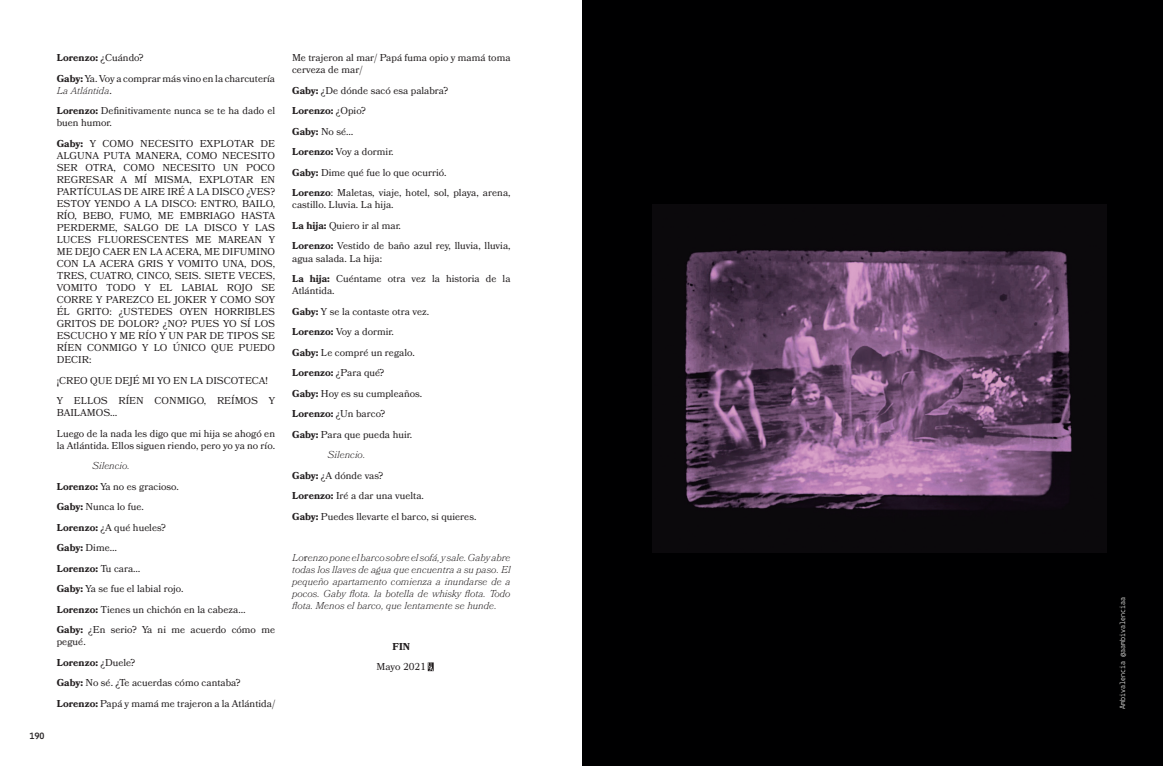
<style>
.page{position:relative;width:1163px;height:766px;background:#fff}
.page>*{position:absolute;margin:0;border:0;box-sizing:border-box;transform-origin:0 0}
.t1{font:10px/20.5px "Bookmania";color:#231f20}
.t2{font:italic 300 10px/12px "Bookmania";color:#231f20;text-align:justify}
.t3{font:700 10px "Lekton";color:#231f20}
.t4{font:700 10px "Bookmania";color:#231f20}
.t5{font:8px "Lekton";color:#fff}
.s1{font-weight:700}
.s2{font-weight:300;font-style:italic}
.s3{font-weight:400;font-style:normal}
</style>
<div class="page">
<div style="left:582px;top:0;width:580px;height:765px;background:#000001"></div>
<img style="left:652px;top:204px;width:454px;height:348px">
<svg style="left:427px;top:662px;width:6px;height:9px"></svg>
<p class="t3" style="left:29px;top:729px;width:17px">190</p>
<p class="t1" style="left:57px;top:48px;width:220px"><span class="s1">Lorenzo:</span> ¿Cuándo?<br><span class="s1">Gaby:</span> Ya. Voy a comprar más vino en la charcutería</p>
<p class="t1" style="left:57px;top:80px;width:220px"><span class="s2">La Atlántida</span>.<br><span class="s1">Lorenzo:</span> Definitivamente nunca se te ha dado el</p>
<p class="t1" style="left:57px;top:113px;width:220px">buen humor.<br><span class="s1">Gaby:</span> Y COMO NECESITO EXPLOTAR DE</p>
<p class="t1" style="left:57px;top:149px;width:220px;line-height:12px;text-align:justify">ALGUNA PUTA MANERA, COMO NECESITO SER OTRA, COMO NECESITO UN POCO REGRESAR A MÍ MISMA, EXPLOTAR EN PARTÍCULAS DE AIRE IRÉ A LA DISCO ¿VES?<br>ESTOY YENDO A LA DISCO: ENTRO, BAILO, RÍO, BEBO, FUMO, ME EMBRIAGO HASTA PERDERME, SALGO DE LA DISCO Y LAS LUCES FLUORESCENTES ME MAREAN Y ME DEJO CAER EN LA ACERA, ME DIFUMINO CON LA ACERA GRIS Y VOMITO UNA, DOS, TRES, CUATRO, CINCO, SEIS. SIETE VECES, VOMITO TODO Y EL LABIAL ROJO SE CORRE Y PAREZCO EL JOKER Y COMO SOY ÉL GRITO: ¿USTEDES OYEN HORRIBLES GRITOS DE DOLOR? ¿NO? PUES YO SÍ LOS ESCUCHO Y ME RÍO Y UN PAR DE TIPOS SE RÍEN CONMIGO Y LO ÚNICO QUE PUEDO DECIR:</p>
<p class="t1" style="left:57px;top:370px;width:220px">¡CREO QUE DEJÉ MI YO EN LA DISCOTECA!<br>Y ELLOS RÍEN CONMIGO, REÍMOS Y</p>
<p class="t1" style="left:57px;top:402px;width:220px">BAILAMOS…<br>Luego de la nada les digo que mi hija se ahogó en</p>
<p class="t1" style="left:57px;top:435px;width:220px">la Atlántida. Ellos siguen riendo, pero yo ya no río.</p>
<p class="t1" style="left:57px;top:455px;width:220px;text-indent:35px"><span class="s2">Silencio.<br></span><span class="s1">Lorenzo:</span> Ya no es gracioso.<br><span class="s1">Gaby:</span> Nunca lo fue.<br><span class="s1">Lorenzo:</span> ¿A qué hueles?<br><span class="s1">Gaby:</span> Dime…<br><span class="s1">Lorenzo:</span> Tu cara…<br><span class="s1">Gaby:</span> Ya se fue el labial rojo.<br><span class="s1">Lorenzo:</span> Tienes un chichón en la cabeza…<br><span class="s1">Gaby:</span> ¿En serio? Ya ni me acuerdo cómo me</p>
<p class="t1" style="left:57px;top:631px;width:220px">pegué.<br><span class="s1">Lorenzo:</span> ¿Duele?<br><span class="s1">Gaby:</span> No sé. ¿Te acuerdas cómo cantaba?<br><span class="s1">Lorenzo:</span> Papá y mamá me trajeron a la Atlántida/</p>
<p class="t1" style="left:292px;top:52px;width:220px;line-height:12px">Me trajeron al mar/ Papá fuma opio y mamá toma cerveza de mar/</p>
<p class="t1" style="left:292px;top:80px;width:220px"><span class="s1">Gaby:</span> ¿De dónde sacó esa palabra?<br><span class="s1">Lorenzo:</span> ¿Opio?<br><span class="s1">Gaby:</span> No sé…<br><span class="s1">Lorenzo:</span> Voy a dormir.<br><span class="s1">Gaby:</span> Dime qué fue lo que ocurrió.<br><span class="s1">Lorenzo</span>: Maletas, viaje, hotel, sol, playa, arena,</p>
<p class="t1" style="left:292px;top:195px;width:220px">castillo. Lluvia. La hija.<br><span class="s1">La hija:</span> Quiero ir al mar.<br><span class="s1">Lorenzo:</span> Vestido de baño azul rey, lluvia, lluvia,</p>
<p class="t1" style="left:292px;top:248px;width:220px">agua salada. La hija:<br><span class="s1">La hija:</span> Cuéntame otra vez la historia de la</p>
<p class="t1" style="left:292px;top:280px;width:44px">Atlántida.</p>
<p class="t1" style="left:292px;top:301px;width:139px"><span class="s1">Gaby:</span> Y se la contaste otra vez.</p>
<p class="t1" style="left:292px;top:321px;width:103px"><span class="s1">Lorenzo:</span> Voy a dormir.</p>
<p class="t1" style="left:292px;top:342px;width:124px"><span class="s1">Gaby:</span> Le compré un regalo.</p>
<p class="t1" style="left:292px;top:362px;width:93px"><span class="s1">Lorenzo:</span> ¿Para qué?</p>
<p class="t1" style="left:292px;top:383px;width:131px"><span class="s1">Gaby:</span> Hoy es su cumpleaños.</p>
<p class="t1" style="left:292px;top:403px;width:94px"><span class="s1">Lorenzo:</span> ¿Un barco?</p>
<p class="t1" style="left:292px;top:424px;width:121px"><span class="s1">Gaby:</span> Para que pueda huir.</p>
<p class="t2" style="left:327px;top:448px;width:39px">Silencio.</p>
<p class="t1" style="left:292px;top:465px;width:92px"><span class="s1">Gaby:</span> ¿A dónde vas?</p>
<p class="t1" style="left:292px;top:485px;width:133px"><span class="s1">Lorenzo:</span> Iré a dar una vuelta.</p>
<p class="t1" style="left:292px;top:506px;width:186px"><span class="s1">Gaby:</span> Puedes llevarte el barco, si quieres.</p>
<p class="t2" style="left:292px;top:551px;width:220px">Lo<span class="s3">r</span>enzo pone el barco sobre el sofá, y sale. Gaby abre todas los llaves de agua que encuentra a su paso. El pequeño apartamento comienza a inundarse de a pocos. Gaby flota. la botella de whisky flota. Todo flota. Menos el barco, que lentamente se hunde.</p>
<p class="t4" style="left:392px;top:640px;width:19px">FIN</p>
<p class="t1" style="left:376px;top:656px;width:51px">Mayo 2021</p>
<p class="t5" style="left:1117px;top:708px;width:114px;rotate:-90deg">Ambivalencia @aambivalenciaa</p>
</div>
